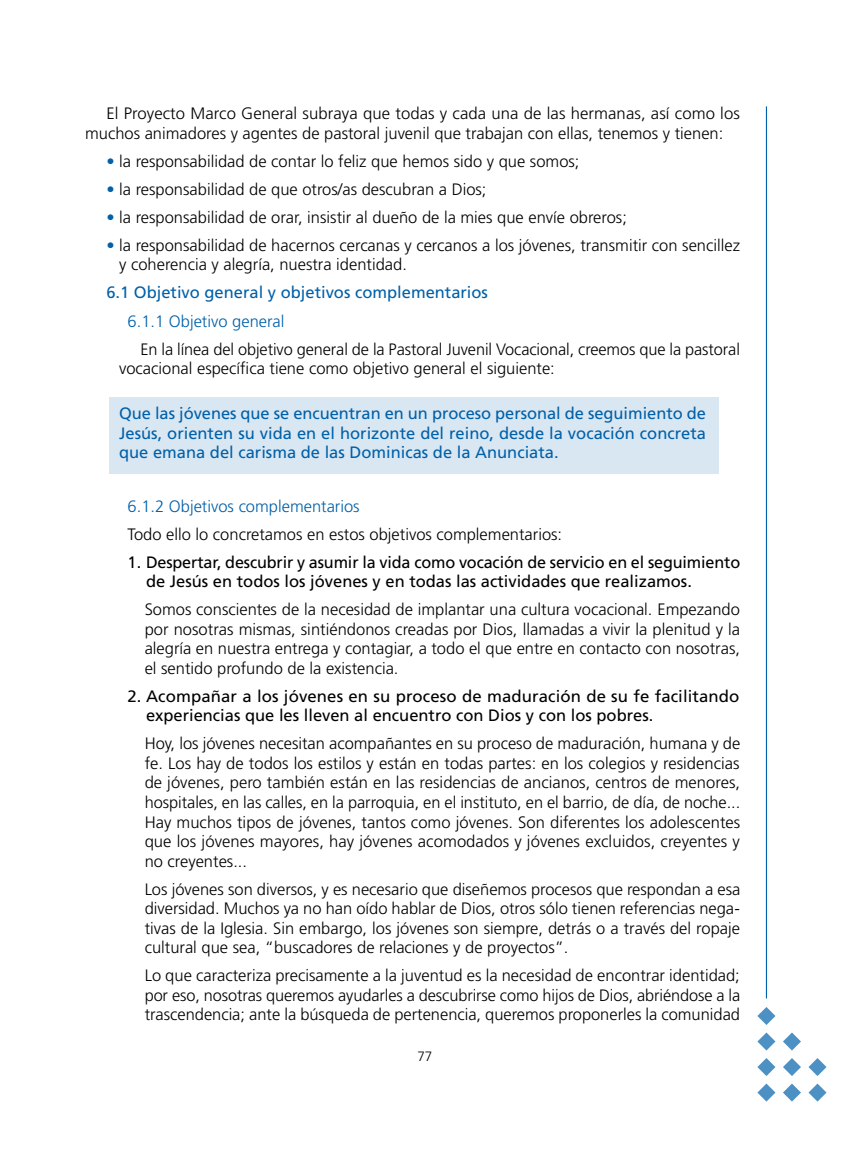
<style>
.page{position:relative;width:851px;height:1149px;background:#fff}
.page>*{position:absolute;margin:0;border:0;box-sizing:border-box;transform-origin:0 0}
.t1{font:300 16.5px/19.5px "Frutiger";color:#000;text-align:justify}
.t2{font:16.5px/19.5px "Frutiger";color:#000}
.t3{font:16.5px/19.5px "Frutiger";color:#0060a9;text-align:justify}
.t4{font:300 16.5px "Frutiger";color:#0060a9}
.t5{font:300 13.5px "Frutiger";color:#000}
.s1{color:#0060a9}
</style>
<div class="page">
<svg style="left:757px;top:1007px;width:18px;height:17px"></svg>
<svg style="left:757px;top:1032px;width:18px;height:18px"></svg>
<svg style="left:757px;top:1058px;width:18px;height:17px"></svg>
<svg style="left:757px;top:1083px;width:18px;height:18px"></svg>
<svg style="left:783px;top:1032px;width:17px;height:18px"></svg>
<svg style="left:783px;top:1058px;width:17px;height:17px"></svg>
<svg style="left:783px;top:1083px;width:17px;height:18px"></svg>
<svg style="left:808px;top:1058px;width:18px;height:17px"></svg>
<svg style="left:808px;top:1083px;width:18px;height:18px"></svg>
<hr style="left:765px;top:106px;width:1px;height:892px;background:#0060a9">
<div style="left:109px;top:397px;width:609px;height:77px;background:#d9e7f2"></div>
<p class="t1" style="left:85px;top:104px;width:656px;text-indent:21px">El Proyecto Marco General subraya que todas y cada una de las hermanas, así como los muchos animadores y agentes de pastoral juvenil que trabajan con ellas, tenemos y tienen:</p>
<p class="t1" style="left:106px;top:151px;width:474px"><span class="s1">•</span> la responsabilidad de contar lo feliz que hemos sido y que somos;</p>
<p class="t1" style="left:106px;top:179px;width:381px"><span class="s1">•</span> la responsabilidad de que otros/as descubran a Dios;</p>
<p class="t1" style="left:106px;top:207px;width:522px"><span class="s1">•</span> la responsabilidad de orar, insistir al dueño de la mies que envíe obreros;</p>
<p class="t1" style="left:119px;top:235px;width:622px;text-indent:-13px"><span class="s1">•</span> la responsabilidad de hacernos cercanas y cercanos a los jóvenes, transmitir con sencillez y coherencia y alegría, nuestra identidad.</p>
<p class="t3" style="left:106px;top:283px;width:383px">6.1 Objetivo general y objetivos complementarios</p>
<p class="t4" style="left:128px;top:311px;width:158px">6.1.1 Objetivo general</p>
<p class="t1" style="left:119px;top:339px;width:622px;text-indent:21px">En la línea del objetivo general de la Pastoral Juvenil Vocacional, creemos que la pastoral vocacional específica tiene como objetivo general el siguiente:</p>
<p class="t3" style="left:119px;top:403px;width:588px">Que las jóvenes que se encuentran en un proceso personal de seguimiento de Jesús, orienten su vida en el horizonte del reino, desde la vocación concreta que emana del carisma de las Dominicas de la Anunciata.</p>
<p class="t4" style="left:128px;top:496px;width:233px">6.1.2 Objetivos complementarios</p>
<p class="t1" style="left:128px;top:524px;width:436px">Todo ello lo concretamos en estos objetivos complementarios:</p>
<p class="t2" style="left:146px;top:552px;width:595px;text-indent:-18px">1. Despertar, descubrir y asumir la vida como vocación de servicio en el seguimiento de Jesús en todos los jóvenes y en todas las actividades que realizamos.</p>
<p class="t1" style="left:145px;top:599px;width:597px">Somos conscientes de la necesidad de implantar una cultura vocacional. Empezando por nosotras mismas, sintiéndonos creadas por Dios, llamadas a vivir la plenitud y la alegría en nuestra entrega y contagiar, a todo el que entre en contacto con nosotras, el sentido profundo de la existencia.</p>
<p class="t2" style="left:146px;top:686px;width:595px;text-indent:-18px">2. Acompañar a los jóvenes en su proceso de maduración de su fe facilitando experiencias que les lleven al encuentro con Dios y con los pobres.</p>
<p class="t1" style="left:145px;top:733px;width:597px">Hoy, los jóvenes necesitan acompañantes en su proceso de maduración, humana y de fe. Los hay de todos los estilos y están en todas partes: en los colegios y residencias de jóvenes, pero también están en las residencias de ancianos, centros de menores, hospitales, en las calles, en la parroquia, en el instituto, en el barrio, de día, de noche...<br>Hay muchos tipos de jóvenes, tantos como jóvenes. Son diferentes los adolescentes que los jóvenes mayores, hay jóvenes acomodados y jóvenes excluidos, creyentes y no creyentes...</p>
<p class="t1" style="left:145px;top:878px;width:597px">Los jóvenes son diversos, y es necesario que diseñemos procesos que respondan a esa diversidad. Muchos ya no han oído hablar de Dios, otros sólo tienen referencias nega&shy;tivas de la Iglesia. Sin embargo, los jóvenes son siempre, detrás o a través del ropaje cultural que sea, “buscadores de relaciones y de proyectos”.</p>
<p class="t1" style="left:145px;top:965px;width:597px">Lo que caracteriza precisamente a la juventud es la necesidad de encontrar identidad; por eso, nosotras queremos ayudarles a descubrirse como hijos de Dios, abriéndose a la trascendencia; ante la búsqueda de pertenencia, queremos proponerles la comunidad</p>
<p class="t5" style="left:417px;top:1048px;width:17px">77</p>
</div>
